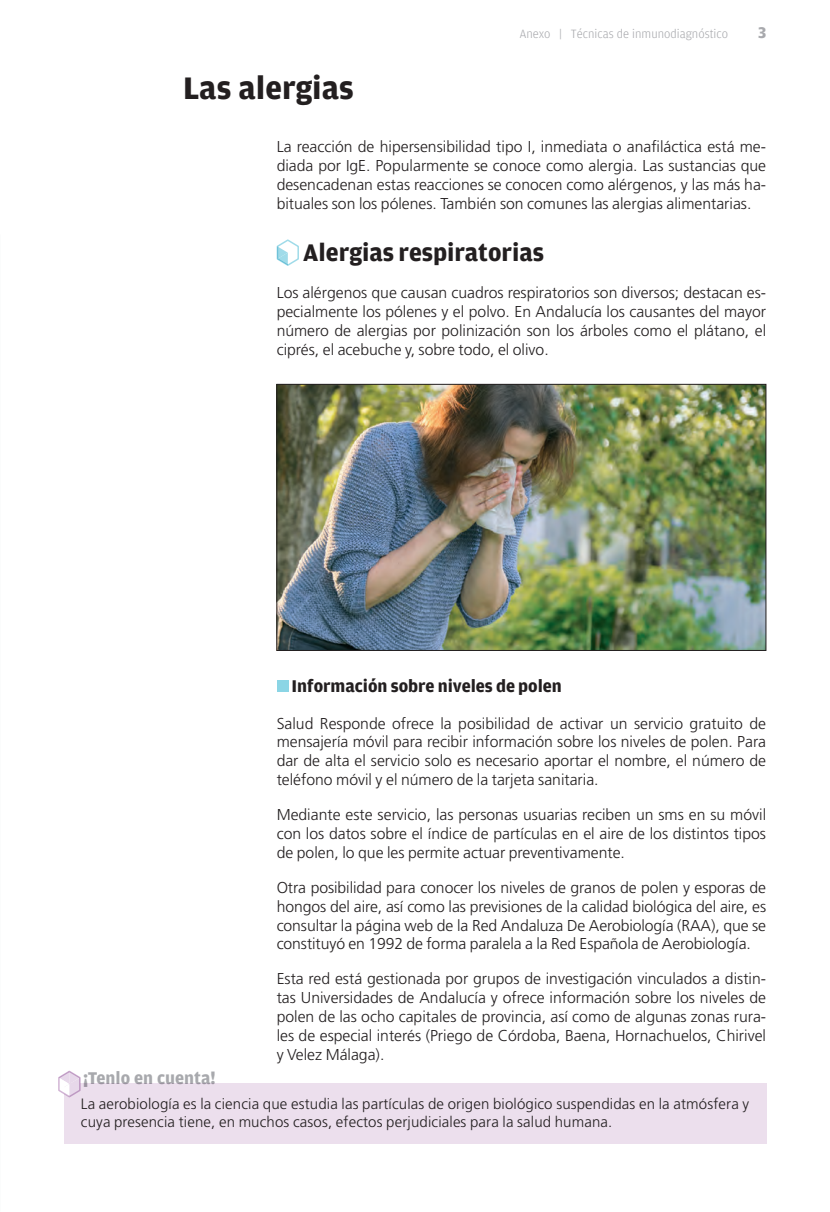
<style>
.page{position:relative;width:830px;height:1212px;background:#fff}
.page>*{position:absolute;margin:0;border:0;box-sizing:border-box;transform-origin:0 0}
.t1{font:700 33px "Amplitude";color:#231f20}
.t2{font:700 25.5px "Amplitude";color:#231f20}
.t3{font:700 18px "Amplitude";color:#231f20}
.t4{font:700 18px "Amplitude";color:#a8a9ad}
.t5{font:700 16.5px "Amplitude";color:#a8a9ad}
.t6{font:300 15.75px/18.9px "Frutiger LT Std";color:#231f20;text-align:justify}
.t7{font:300 15px/18px "Frutiger LT Std";letter-spacing:.01em;color:#231f20}
.t8{font:300 12.75px "Amplitude";color:#a8a9ad}
</style>
<div class="page">
<svg style="left:276px;top:239px;width:23px;height:27px"></svg>
<div style="left:64px;top:1084px;width:701px;height:60px;background:#ecdfed"></div>
<svg style="left:58px;top:1070px;width:24px;height:28px"></svg>
<div style="left:276px;top:680px;width:12px;height:11px;background:#8bd5e5"></div>
<img style="left:278px;top:386px;width:485px;height:263px">
<div style="left:276px;top:384px;width:489px;height:267px;border:1px solid #231f20"></div>
<h1 class="t1" style="left:183px;top:69px;width:172px">Las alergias</h1>
<p class="t8" style="left:519px;top:27px;width:210px">Anexo | Técnicas de inmunodiagnóstico</p>
<p class="t5" style="left:757px;top:23px;width:10px">3</p>
<p class="t6" style="left:276px;top:138px;width:491px">La reacción de hipersensibilidad tipo I, inmediata o anafiláctica está me&shy;diada por IgE. Popularmente se conoce como alergia. Las sustancias que desencadenan estas reacciones se conocen como alérgenos, y las más ha&shy;bituales son los pólenes. También son comunes las alergias alimentarias.</p>
<h2 class="t2" style="left:303px;top:239px;width:242px">Alergias respiratorias</h2>
<p class="t6" style="left:276px;top:284px;width:491px">Los alérgenos que causan cuadros respiratorios son diversos; destacan es&shy;pecialmente los pólenes y el polvo. En Andalucía los causantes del mayor número de alergias por polinización son los árboles como el plátano, el ciprés, el acebuche y, sobre todo, el olivo.</p>
<p class="t3" style="left:291px;top:676px;width:272px">Información sobre niveles de polen</p>
<p class="t6" style="left:276px;top:714px;width:491px">Salud Responde ofrece la posibilidad de activar un servicio gratuito de mensajería móvil para recibir información sobre los niveles de polen. Para dar de alta el servicio solo es necesario aportar el nombre, el número de teléfono móvil y el número de la tarjeta sanitaria.</p>
<p class="t6" style="left:276px;top:805px;width:491px">Mediante este servicio, las personas usuarias reciben un sms en su móvil con los datos sobre el índice de partículas en el aire de los distintos tipos de polen, lo que les permite actuar preventivamente.</p>
<p class="t6" style="left:276px;top:878px;width:490px">Otra posibilidad para conocer los niveles de granos de polen y esporas de hongos del aire, así como las previsiones de la calidad biológica del aire, es consultar la página web de la Red Andaluza De Aerobiología (RAA), que se constituyó en 1992 de forma paralela a la Red Española de Aerobiología.</p>
<p class="t6" style="left:276px;top:970px;width:491px">Esta red está gestionada por grupos de investigación vinculados a distin&shy;tas Universidades de Andalucía y ofrece información sobre los niveles de polen de las ocho capitales de provincia, así como de algunas zonas rura&shy;les de especial interés (Priego de Córdoba, Baena, Hornachuelos, Chirivel y Velez Málaga).</p>
<p class="t4" style="left:83px;top:1068px;width:134px">¡Tenlo en cuenta!</p>
<p class="t7" style="left:81px;top:1095px;width:669px">La aerobiología es la ciencia que estudia las partículas de origen biológico suspendidas en la atmósfera y cuya presencia tiene, en muchos casos, efectos perjudiciales para la salud humana.</p>
</div>
